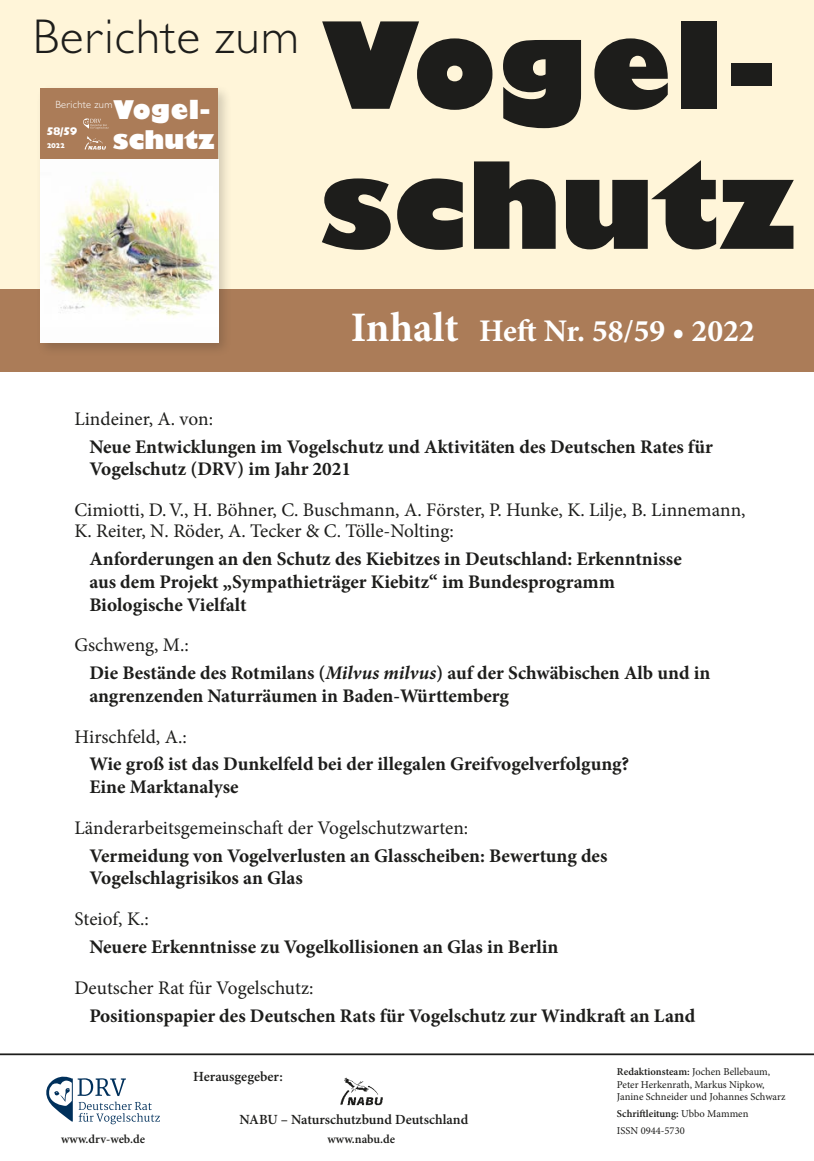
<style>
.page{position:relative;width:814px;height:1161px;background:#fff}
.page>*{position:absolute;margin:0;border:0;box-sizing:border-box;transform-origin:0 0}
.t1{font:800 117.25px/140px "Gill Sans";letter-spacing:-.01em;color:#1d1d1b}
.t2{font:300 49px "Gill Sans MT Pro";letter-spacing:.025em;color:#1d1d1b}
.t3{font:700 31.5px "Minion Pro";color:#fff}
.t4{font:800 25.03px "Gill Sans";letter-spacing:-.01em;color:#fff}
.Inhalt_Bestellschein{font:700 19.25px/22.8px "Minion Pro";color:#1d1d1b}
.Inhalt_Autor_Bestellschein{font:19.25px/21px "Minion Pro";color:#1d1d1b}
.Inhalt-Titel{font:600 14px "Minion Pro";color:#1d1d1b}
.Inhalt-Titel-2{font:600 12.25px "Minion Pro";letter-spacing:.005em;color:#1d1d1b}
.t5{font:800 11.2px "Gill Sans MT Pro";color:#fff}
.Inhalt-Titel-3{font:10.5px/12.2px "Minion Pro";color:#1d1d1b}
.Inhalt-Titel-4{font:600 10.5px "Minion Pro";color:#1d1d1b}
.t6{font:300 10.5px "Gill Sans MT Pro";letter-spacing:.025em;color:#fff}
.t7{font:800 7.17px "Gill Sans MT Pro";color:#fff}
.s1{font-size:42px}
.s2{font-style:italic}
.s3{font-weight:600}
.s4{font-weight:400}
</style>
<div class="page">
<img style="left:340px;top:1077px;width:43px;height:28px">
<div style="left:0;top:0;width:814px;height:355px;background:#fff5d9"></div>
<div style="left:0;top:289px;width:814px;height:82px;background:#ab7c58"></div>
<div style="left:36px;top:84px;width:196px;height:273px;background:#1d1d1b;opacity:.2"></div>
<div style="left:41px;top:88px;width:177px;height:72px;background:#ab7c58"></div>
<img style="left:84px;top:136px;width:22px;height:13px">
<svg style="left:83px;top:118px;width:26px;height:11px"></svg>
<img style="left:41px;top:159px;width:177px;height:184px">
<hr style="left:0;top:1053px;width:814px;height:2px;background:#1d1d1b">
<svg style="left:46px;top:1076px;width:114px;height:48px"></svg>
<p class="t2" style="left:33px;top:8px;width:267px">Berichte zum</p>
<p class="t1" style="left:321px;top:4px;width:476px">Vogel&shy;schutz</p>
<p class="t6" style="left:55px;top:98px;width:59px">Berichte zum</p>
<p class="t4" style="left:113px;top:94px;width:99px">Vogel-</p>
<p class="t7" style="left:47px;top:142px;width:20px">2022</p>
<p class="t5" style="left:46px;top:125px;width:33px">58/59</p>
<p class="t4" style="left:113px;top:124px;width:103px">schutz</p>
<p class="t3" style="left:350px;top:309px;width:405px"><span class="s1">Inhalt</span> Heft Nr. 58/59 • 2022</p>
<p class="Inhalt_Autor_Bestellschein" style="left:74px;top:408px;width:140px">Lindeiner, A. von:</p>
<p class="Inhalt_Bestellschein" style="left:89px;top:435px;width:625px">Neue Entwicklungen im Vogelschutz und Aktivitäten des Deutschen Rates für<br>Vogelschutz (DRV) im Jahr 2021</p>
<p class="Inhalt_Autor_Bestellschein" style="left:74px;top:500px;width:672px">Cimiotti, D.V., H. Böhner, C. Buschmann, A. Förster, P. Hunke, K. Lilje, B. Linnemann,<br>K. Reiter, N. Röder, A. Tecker &amp; C. Tölle-Nolting:</p>
<p class="Inhalt_Bestellschein" style="left:89px;top:547px;width:594px">Anforderungen an den Schutz des Kiebitzes in Deutschland: Erkenntnisse aus dem Projekt „Sympathieträger Kiebitz“ im Bundesprogramm<br>Biologische Vielfalt</p>
<p class="Inhalt_Autor_Bestellschein" style="left:74px;top:635px;width:116px">Gschweng, M.:</p>
<p class="Inhalt_Bestellschein" style="left:89px;top:661px;width:622px">Die Bestände des Rotmilans (<span class="s2">Milvus milvus</span>) auf der Schwäbischen Alb und in angrenzenden Naturräumen in Baden-Württemberg</p>
<p class="Inhalt_Autor_Bestellschein" style="left:74px;top:726px;width:114px">Hirschfeld, A.:</p>
<p class="Inhalt_Bestellschein" style="left:89px;top:752px;width:541px">Wie groß ist das Dunkelfeld bei der illegalen Greifvogelverfolgung?<br>Eine Marktanalyse</p>
<p class="Inhalt_Autor_Bestellschein" style="left:74px;top:817px;width:395px">Länderarbeitsgemeinschaft der Vogelschutzwarten:</p>
<p class="Inhalt_Bestellschein" style="left:89px;top:844px;width:519px">Vermeidung von Vogelverlusten an Glasscheiben: Bewertung des<br>Vogelschlagrisikos an Glas</p>
<p class="Inhalt_Autor_Bestellschein" style="left:74px;top:909px;width:76px">Steiof, K.:</p>
<p class="Inhalt_Bestellschein" style="left:89px;top:935px;width:470px">Neuere Erkenntnisse zu Vogelkollisionen an Glas in Berlin</p>
<p class="Inhalt_Autor_Bestellschein" style="left:74px;top:977px;width:240px">Deutscher Rat für Vogelschutz:</p>
<p class="Inhalt_Bestellschein" style="left:89px;top:1004px;width:607px">Positionspapier des Deutschen Rats für Vogelschutz zur Windkraft an Land</p>
<p class="Inhalt-Titel" style="left:193px;top:1066px;width:91px">Herausgegeber:</p>
<p class="Inhalt-Titel" style="left:239px;top:1110px;width:230px">NABU – Naturschutzbund Deutschland</p>
<p class="Inhalt-Titel-2" style="left:61px;top:1131px;width:85px">www.drv-web.de</p>
<p class="Inhalt-Titel-2" style="left:327px;top:1131px;width:69px">www.nabu.de</p>
<p class="Inhalt-Titel-3" style="left:617px;top:1066px;width:170px"><span class="s3">Redaktionsteam:</span> Jochen Bellebaum,<br>Peter Herkenrath, Markus Nipkow,<br>Janine Schneider und Johannes Schwarz</p>
<p class="Inhalt-Titel-4" style="left:617px;top:1106px;width:133px">Schriftleitung: <span class="s4">Ubbo Mammen</span></p>
<p class="Inhalt-Titel-3" style="left:617px;top:1125px;width:69px">ISSN 0944-5730</p>
</div>
